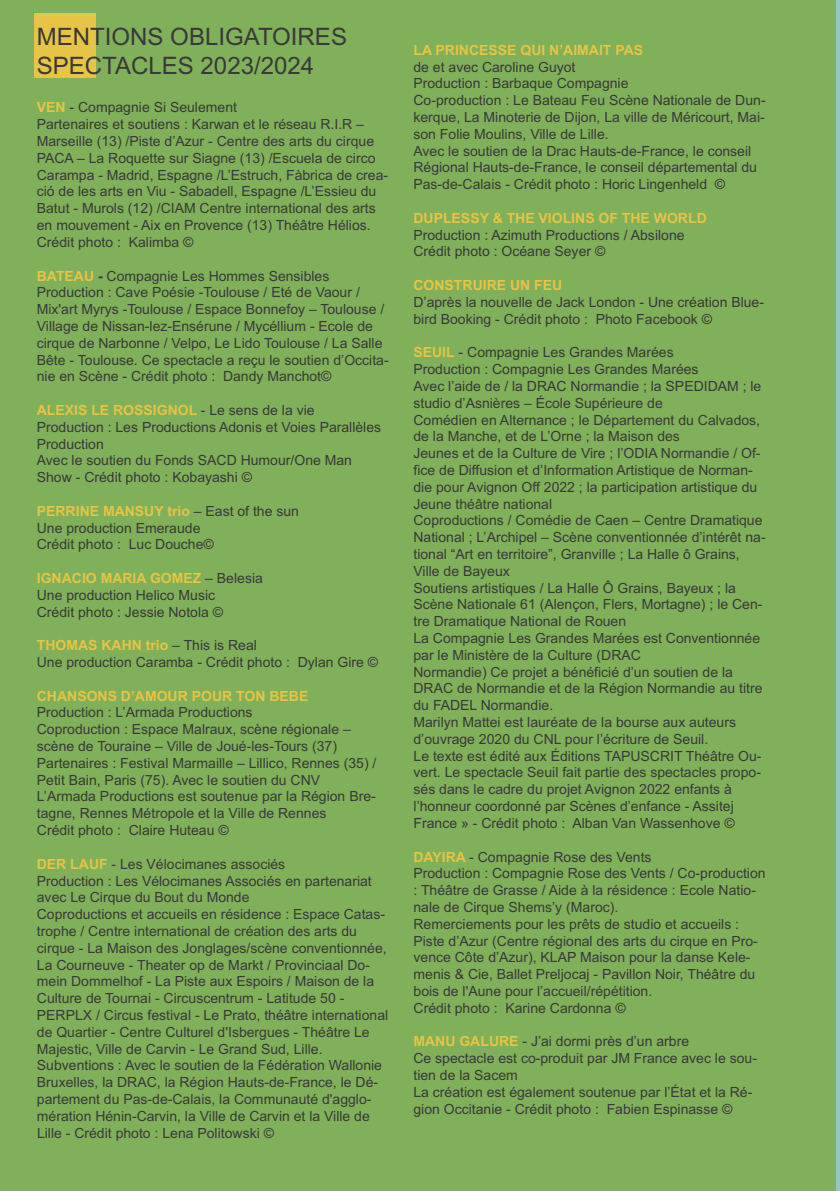
<style>
.page{position:relative;width:840px;height:1191px;background:#fff}
.page>*{position:absolute;margin:0;border:0;box-sizing:border-box;transform-origin:0 0}
.t1{font:24px/28.8px "Arial";color:#39383a}
.t2{font:14px/16.8px "Arial";color:#39383a}
.t3{font:700 14px "Arial";color:#e6c445}
.s1{font-weight:700;color:#e6c445}
.s2{font-weight:700}
</style>
<div class="page">
<div style="left:0;top:0;width:838px;height:1191px;background:#81b05a"></div>
<hr style="left:836px;top:0;width:3px;height:1191px;background:#8ec9c4">
<div style="left:34px;top:14px;width:62px;height:64px;background:#e6c445"></div>
<h1 class="t1" style="left:37px;top:23px;width:311px">MENTIONS OBLIGATOIRES<br>SPECTACLES 2023/2024</h1>
<p class="t2" style="left:37px;top:99px;width:352px"><span class="s1">VEN</span> - Compagnie Si Seulement<br>Partenaires et soutiens : Karwan et le réseau R.I.R – Marseille (13) /Piste d’Azur - Centre des arts du cirque PACA – La Roquette sur Siagne (13) /Escuela de circo Carampa - Madrid, Espagne /L’Estruch, Fàbrica de crea&shy;ció de les arts en Viu - Sabadell, Espagne /L’Essieu du Batut - Murols (12) /CIAM Centre international des arts en mouvement - Aix en Provence (13) Théâtre Hélios.<br>Crédit photo : Kalimba ©</p>
<p class="t2" style="left:37px;top:267px;width:353px"><span class="s1">BATEAU</span> <span class="s2">-</span> Compagnie Les Hommes Sensibles Production : Cave Poésie -Toulouse / Eté de Vaour / Mix'art Myrys -Toulouse / Espace Bonnefoy – Toulouse / Village de Nissan-lez-Ensérune / Mycéllium - Ecole de cirque de Narbonne / Velpo, Le Lido Toulouse / La Salle Bête - Toulouse. Ce spectacle a reçu le soutien d’Occita&shy;nie en Scène - Crédit photo : Dandy Manchot©</p>
<p class="t2" style="left:37px;top:402px;width:345px"><span class="s1">ALEXIS LE ROSSIGNOL</span> - Le sens de la vie Production : Les Productions Adonis et Voies Parallèles Production<br>Avec le soutien du Fonds SACD Humour/One Man Show - Crédit photo : Kobayashi ©</p>
<p class="t2" style="left:37px;top:502px;width:263px"><span class="s1">PERRINE MANSUY trio</span> – East of the sun<br>Une production Emeraude<br>Crédit photo : Luc Douche©</p>
<p class="t2" style="left:37px;top:570px;width:227px"><span class="s1">IGNACIO MARIA GOMEZ</span> – Belesia<br>Une production Helico Music<br>Crédit photo : Jessie Notola ©</p>
<p class="t2" style="left:37px;top:637px;width:343px"><span class="s1">THOMAS KAHN trio</span> – This is Real<br>Une production Caramba - Crédit photo : Dylan Gire ©</p>
<p class="t3" style="left:37px;top:687px;width:273px">CHANSONS D’AMOUR POUR TON BEBE</p>
<p class="t2" style="left:37px;top:704px;width:341px">Production : L’Armada Productions<br>Coproduction : Espace Malraux, scène régionale – scène de Touraine – Ville de Joué-les-Tours (37)<br>Partenaires : Festival Marmaille – Lillico, Rennes (35) / Petit Bain, Paris (75). Avec le soutien du CNV L’Armada Productions est soutenue par la Région Bre&shy;tagne, Rennes Métropole et la Ville de Rennes<br>Crédit photo : Claire Huteau ©</p>
<p class="t2" style="left:37px;top:855px;width:353px"><span class="s1">DER LAUF</span> - Les Vélocimanes associés<br>Production : Les Vélocimanes Associés en partenariat avec Le Cirque du Bout du Monde<br>Coproductions et accueils en résidence : Espace Catas&shy;trophe / Centre international de création des arts du cirque - La Maison des Jonglages/scène conventionnée, La Courneuve - Theater op de Markt / Provinciaal Do&shy;mein Dommelhof - La Piste aux Espoirs / Maison de la Culture de Tournai - Circuscentrum - Latitude 50 - PERPLX / Circus festival - Le Prato, théâtre international de Quartier - Centre Culturel d'Isbergues - Théâtre Le Majestic, Ville de Carvin - Le Grand Sud, Lille.<br>Subventions : Avec le soutien de la Fédération Wallonie Bruxelles, la DRAC, la Région Hauts-de-France, le Dé&shy;partement du Pas-de-Calais, la Communauté d'agglo&shy;mération Hénin-Carvin, la Ville de Carvin et la Ville de Lille - Crédit photo : Lena Politowski ©</p>
<p class="t3" style="left:413px;top:42px;width:231px">LA PRINCESSE QUI N’AIMAIT PAS</p>
<p class="t2" style="left:413px;top:58px;width:353px">de et avec Caroline Guyot<br>Production : Barbaque Compagnie<br>Co-production : Le Bateau Feu Scène Nationale de Dun&shy;kerque, La Minoterie de Dijon, La ville de Méricourt, Mai&shy;son Folie Moulins, Ville de Lille.<br>Avec le soutien de la Drac Hauts-de-France, le conseil Régional Hauts-de-France, le conseil départemental du Pas-de-Calais - Crédit photo : Horic Lingenheld ©</p>
<p class="t3" style="left:413px;top:210px;width:294px">DUPLESSY &amp; THE VIOLINS OF THE WORLD</p>
<p class="t2" style="left:413px;top:226px;width:272px">Production : Azimuth Productions / Absilone<br>Crédit photo : Océane Seyer ©</p>
<p class="t3" style="left:413px;top:277px;width:150px">CONSTRUIRE UN FEU</p>
<p class="t2" style="left:413px;top:294px;width:352px">D’après la nouvelle de Jack London - Une création Blue&shy;bird Booking - Crédit photo : Photo Facebook ©</p>
<p class="t2" style="left:413px;top:344px;width:353px"><span class="s1">SEUIL</span> - Compagnie Les Grandes Marées<br>Production : Compagnie Les Grandes Marées<br>Avec l’aide de / la DRAC Normandie ; la SPEDIDAM ; le studio d’Asnières – École Supérieure de<br>Comédien en Alternance ; le Département du Calvados, de la Manche, et de L’Orne ; la Maison des<br>Jeunes et de la Culture de Vire ; l’ODIA Normandie / Of&shy;fice de Diffusion et d’Information Artistique de Norman&shy;die pour Avignon Off 2022 ; la participation artistique du Jeune théâtre national<br>Coproductions / Comédie de Caen – Centre Dramatique National ; L’Archipel – Scène conventionnée d’intérêt na&shy;tional “Art en territoire”, Granville ; La Halle ô Grains, Ville de Bayeux<br>Soutiens artistiques / La Halle Ô Grains, Bayeux ; la Scène Nationale 61 (Alençon, Flers, Mortagne) ; le Cen&shy;tre Dramatique National de Rouen<br>La Compagnie Les Grandes Marées est Conventionnée par le Ministère de la Culture (DRAC<br>Normandie) Ce projet a bénéficié d’un soutien de la DRAC de Normandie et de la Région Normandie au titre du FADEL Normandie.<br>Marilyn Mattei est lauréate de la bourse aux auteurs d’ouvrage 2020 du CNL pour l’écriture de Seuil.<br>Le texte est édité aux Éditions TAPUSCRIT Théâtre Ou&shy;vert. Le spectacle Seuil fait partie des spectacles propo&shy;sés dans le cadre du projet Avignon 2022 enfants à l’honneur coordonné par Scènes d’enfance - Assitej France » - Crédit photo : Alban Van Wassenhove ©</p>
<p class="t2" style="left:413px;top:848px;width:353px"><span class="s1">DAYIRA</span> - Compagnie Rose des Vents<br>Production : Compagnie Rose des Vents / Co-production : Théâtre de Grasse / Aide à la résidence : Ecole Natio&shy;nale de Cirque Shems’y (Maroc).<br>Remerciements pour les prêts de studio et accueils :<br>Piste d’Azur (Centre régional des arts du cirque en Pro&shy;vence Côte d’Azur), KLAP Maison pour la danse Kele&shy;menis &amp; Cie, Ballet Preljocaj - Pavillon Noir, Théâtre du bois de l'Aune pour l’accueil/répétition.<br>Crédit photo : Karine Cardonna ©</p>
<p class="t2" style="left:413px;top:1033px;width:345px"><span class="s1">MANU GALURE</span> - J’ai dormi près d’un arbre<br>Ce spectacle est co-produit par JM France avec le sou&shy;tien de la Sacem<br>La création est également soutenue par l’État et la Ré&shy;gion Occitanie - Crédit photo : Fabien Espinasse ©</p>
</div>
